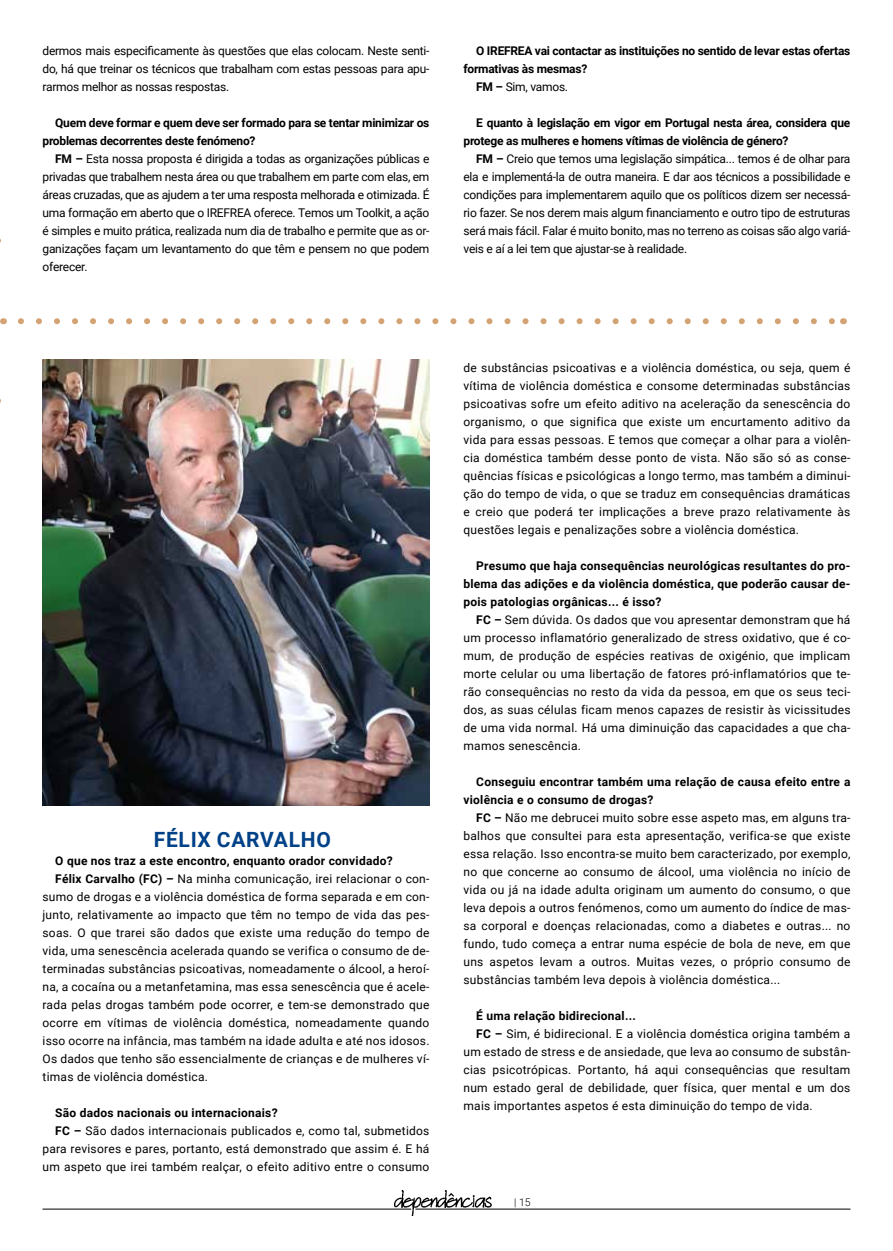
<style>
.page{position:relative;width:893px;height:1251px;background:#fff}
.page>*{position:absolute;margin:0;border:0;box-sizing:border-box;transform-origin:0 0}
.t1{font:700 21px "Roboto";letter-spacing:.035em;color:#004188}
.t2{font:12px/18px "Roboto";letter-spacing:.02em;color:#000;text-align:justify}
.t3{font:700 12px/18px "Roboto";letter-spacing:-.02em;color:#000}
.t4{font:700 12px/18px "Roboto";letter-spacing:.02em;color:#000}
.t5{font:12px "Roboto";letter-spacing:-.02em;color:#000}
.t6{font:300 10.5px "Roboto";color:#000}
.s1{font-weight:700}
</style>
<div class="page">
<img style="left:387px;top:1190px;width:110px;height:25px">
<hr style="left:43px;top:1208px;width:368px;height:1px;background:#000">
<hr style="left:415px;top:1208px;width:435px;height:1px;background:#000">
<svg style="left:21px;top:318px;width:813px;height:6px"></svg>
<img style="left:43px;top:359px;width:386px;height:446px">
<p class="t2" style="left:43px;top:41px;width:388px">dermos mais especificamente às questões que elas colocam. Neste senti&shy;do, há que treinar os técnicos que trabalham com estas pessoas para apu&shy;rarmos melhor as nossas respostas.</p>
<p class="t3" style="left:43px;top:113px;width:388px;text-indent:13px">Quem deve formar e quem deve ser formado para se tentar minimizar os problemas decorrentes deste fenómeno?</p>
<p class="t2" style="left:43px;top:149px;width:388px;text-indent:13px"><span class="s1">FM –</span> Esta nossa proposta é dirigida a todas as organizações públicas e privadas que trabalhem nesta área ou que trabalhem em parte com elas, em áreas cruzadas, que as ajudem a ter uma resposta melhorada e otimizada. É uma formação em aberto que o IREFREA oferece. Temos um Toolkit, a ação é simples e muito prática, realizada num dia de trabalho e permite que as or&shy;ganizações façam um levantamento do que têm e pensem no que podem oferecer.</p>
<p class="t3" style="left:476px;top:41px;width:376px">O IREFREA vai contactar as instituições no sentido de levar estas ofertas</p>
<p class="t3" style="left:463px;top:59px;width:125px">formativas às mesmas?</p>
<p class="t5" style="left:476px;top:78px;width:93px"><span class="s1">FM –</span> Sim, vamos.</p>
<p class="t3" style="left:463px;top:113px;width:388px;text-indent:13px">E quanto à legislação em vigor em Portugal nesta área, considera que protege as mulheres e homens vítimas de violência de género?</p>
<p class="t2" style="left:463px;top:149px;width:388px;text-indent:13px"><span class="s1">FM –</span> Creio que temos uma legislação simpática... temos é de olhar para ela e implementá-la de outra maneira. E dar aos técnicos a possibilidade e condições para implementarem aquilo que os políticos dizem ser necessá&shy;rio fazer. Se nos derem mais algum financiamento e outro tipo de estruturas será mais fácil. Falar é muito bonito, mas no terreno as coisas são algo variá&shy;veis e aí a lei tem que ajustar-se à realidade.</p>
<h1 class="t1" style="left:154px;top:824px;width:179px">FÉLIX CARVALHO</h1>
<p class="t4" style="left:55px;top:850px;width:339px">O que nos traz a este encontro, enquanto orador convidado?</p>
<p class="t2" style="left:55px;top:868px;width:376px"><span class="s1">Félix Carvalho (FC) –</span> Na minha comunicação, irei relacionar o con-</p>
<p class="t2" style="left:43px;top:886px;width:388px">sumo de drogas e a violência doméstica de forma separada e em con-</p>
<p class="t2" style="left:43px;top:904px;width:388px">junto, relativamente ao impacto que têm no tempo de vida das pes-</p>
<p class="t2" style="left:43px;top:922px;width:388px">soas. O que trarei são dados que existe uma redução do tempo de</p>
<p class="t2" style="left:43px;top:940px;width:388px">vida, uma senescência acelerada quando se verifica o consumo de de-</p>
<p class="t2" style="left:43px;top:958px;width:388px">terminadas substâncias psicoativas, nomeadamente o álcool, a heroí-</p>
<p class="t2" style="left:43px;top:976px;width:388px">na, a cocaína ou a metanfetamina, mas essa senescência que é acele-</p>
<p class="t2" style="left:43px;top:994px;width:388px">rada pelas drogas também pode ocorrer, e tem-se demonstrado que</p>
<p class="t2" style="left:43px;top:1012px;width:388px">ocorre em vítimas de violência doméstica, nomeadamente quando</p>
<p class="t2" style="left:43px;top:1030px;width:388px">isso ocorre na infância, mas também na idade adulta e até nos idosos.</p>
<p class="t2" style="left:43px;top:1048px;width:388px">Os dados que tenho são essencialmente de crianças e de mulheres ví-</p>
<p class="t2" style="left:43px;top:1066px;width:167px">timas de violência doméstica.</p>
<p class="t4" style="left:55px;top:1102px;width:224px">São dados nacionais ou internacionais?</p>
<p class="t2" style="left:55px;top:1120px;width:376px"><span class="s1">FC –</span> São dados internacionais publicados e, como tal, submetidos</p>
<p class="t2" style="left:43px;top:1138px;width:388px">para revisores e pares, portanto, está demonstrado que assim é. E há</p>
<p class="t2" style="left:43px;top:1156px;width:388px">um aspeto que irei também realçar, o efeito aditivo entre o consumo</p>
<p class="t2" style="left:463px;top:358px;width:388px">de substâncias psicoativas e a violência doméstica, ou seja, quem é vítima de violência doméstica e consome determinadas substâncias psicoativas sofre um efeito aditivo na aceleração da senescência do organismo, o que significa que existe um encurtamento aditivo da vida para essas pessoas. E temos que começar a olhar para a violên&shy;cia doméstica também desse ponto de vista. Não são só as conse&shy;quências físicas e psicológicas a longo termo, mas também a diminui&shy;ção do tempo de vida, o que se traduz em consequências dramáticas e creio que poderá ter implicações a breve prazo relativamente às questões legais e penalizações sobre a violência doméstica.</p>
<p class="t3" style="left:463px;top:556px;width:388px;text-align:justify;text-indent:13px">Presumo que haja consequências neurológicas resultantes do pro&shy;blema das adições e da violência doméstica, que poderão causar de&shy;pois patologias orgânicas... é isso?</p>
<p class="t2" style="left:463px;top:610px;width:388px;text-indent:13px"><span class="s1">FC –</span> Sem dúvida. Os dados que vou apresentar demonstram que há um processo inflamatório generalizado de stress oxidativo, que é co&shy;mum, de produção de espécies reativas de oxigénio, que implicam morte celular ou uma libertação de fatores pró-inflamatórios que te&shy;rão consequências no resto da vida da pessoa, em que os seus teci&shy;dos, as suas células ficam menos capazes de resistir às vicissitudes de uma vida normal. Há uma diminuição das capacidades a que cha&shy;mamos senescência.</p>
<p class="t4" style="left:463px;top:772px;width:388px;text-indent:13px">Conseguiu encontrar também uma relação de causa efeito entre a violência e o consumo de drogas?</p>
<p class="t2" style="left:463px;top:808px;width:388px;text-indent:13px"><span class="s1">FC –</span> Não me debrucei muito sobre esse aspeto mas, em alguns tra&shy;balhos que consultei para esta apresentação, verifica-se que existe essa relação. Isso encontra-se muito bem caracterizado, por exemplo, no que concerne ao consumo de álcool, uma violência no início de vida ou já na idade adulta originam um aumento do consumo, o que leva depois a outros fenómenos, como um aumento do índice de mas&shy;sa corporal e doenças relacionadas, como a diabetes e outras... no fundo, tudo começa a entrar numa espécie de bola de neve, em que uns aspetos levam a outros. Muitas vezes, o próprio consumo de substâncias também leva depois à violência doméstica...</p>
<p class="t4" style="left:476px;top:1006px;width:161px">É uma relação bidirecional...</p>
<p class="t2" style="left:476px;top:1024px;width:376px"><span class="s1">FC –</span> Sim, é bidirecional. E a violência doméstica origina também a</p>
<p class="t2" style="left:463px;top:1042px;width:388px">um estado de stress e de ansiedade, que leva ao consumo de substân-</p>
<p class="t2" style="left:463px;top:1060px;width:388px">cias psicotrópicas. Portanto, há aqui consequências que resultam</p>
<p class="t2" style="left:463px;top:1078px;width:388px">num estado geral de debilidade, quer física, quer mental e um dos</p>
<p class="t2" style="left:463px;top:1096px;width:351px">mais importantes aspetos é esta diminuição do tempo de vida.</p>
<p class="t6" style="left:514px;top:1194px;width:18px">| 15</p>
</div>
